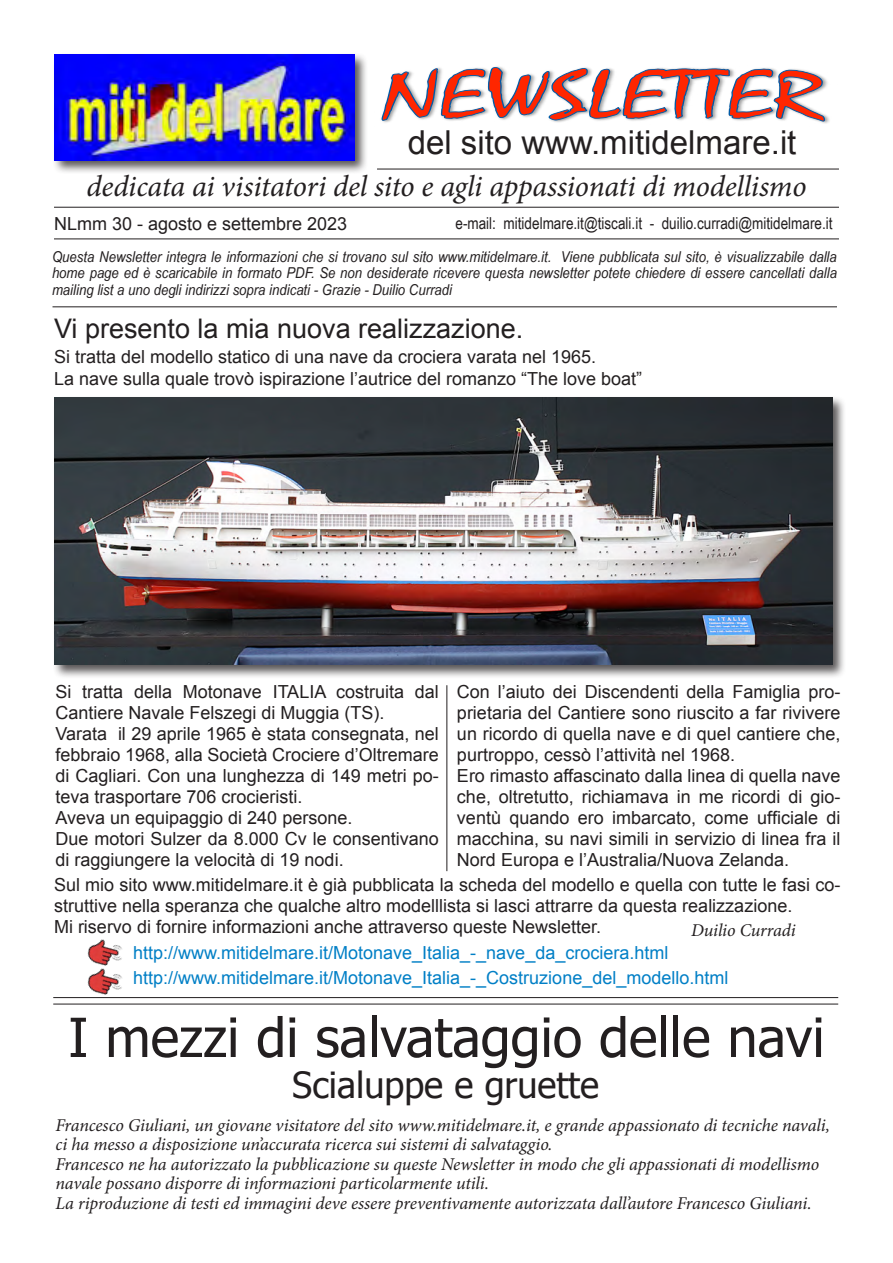
<style>
.page{position:relative;width:893px;height:1263px;background:#fff}
.page>*{position:absolute;margin:0;border:0;box-sizing:border-box;transform-origin:0 0}
.t1{font:54px "Tahoma";color:#231f20}
.t2{font:36px "Tahoma";color:#231f20}
.t3{font:33px "Arial";color:#231f20}
.t4{font:italic 30px "Minion Pro";letter-spacing:-.01em;color:#231f20}
.t5{font:27px "Arial";color:#231f20}
.t6{font:18px/21px "Arial";color:#231f20}
.t7{font:italic 18px/19.5px "Minion Pro";letter-spacing:-.01em;color:#231f20}
.t8{font:18px "Arial";color:#007fc6}
.t9{font:16.5px "Arial Narrow";color:#231f20}
.t10{font:italic 15px/16.5px "Arial Narrow";color:#231f20;text-align:justify;scale:1.07 1}
</style>
<div class="page">
<div style="left:52px;top:52px;width:316px;height:122px;background:#231f20;opacity:.75"></div>
<img style="left:54px;top:54px;width:300px;height:107px">
<svg style="left:381px;top:67px;width:445px;height:55px"></svg>
<hr style="left:377px;top:169px;width:462px;height:1px;background:#231f20">
<hr style="left:54px;top:207px;width:785px;height:1px;background:#231f20">
<hr style="left:54px;top:239px;width:785px;height:1px;background:#231f20">
<hr style="left:53px;top:306px;width:784px;height:1px;background:#231f20">
<div style="left:52px;top:395px;width:794px;height:284px;background:#231f20;opacity:.75"></div>
<img style="left:54px;top:398px;width:778px;height:267px">
<hr style="left:53px;top:997px;width:785px;height:1px;background:#231f20">
<hr style="left:53px;top:1004px;width:785px;height:1px;background:#231f20">
<hr style="left:446px;top:685px;width:1px;height:186px;background:#231f20">
<img style="left:87px;top:939px;width:35px;height:20px">
<img style="left:81px;top:959px;width:47px;height:45px">
<p class="t3" style="left:408px;top:120px;width:390px">del sito www.mitidelmare.it</p>
<p class="t4" style="left:87px;top:166px;width:721px">dedicata ai visitatori del sito e agli appassionati di modellismo</p>
<p class="t6" style="left:54px;top:213px;width:295px">NLmm 30 - agosto e settembre 2023</p>
<p class="t9" style="left:455px;top:211px;width:379px">e-mail: mitidelmare.it@tiscali.it - duilio.curradi@mitidelmare.it</p>
<p class="t10" style="left:52px;top:248px;width:735px">Questa Newsletter integra le informazioni che si trovano sul sito www.mitidelmare.it. Viene pubblicata sul sito, è visualizzabile dalla home page ed è scaricabile in formato PDF. Se non desiderate ricevere questa newsletter potete chiedere di essere cancellati dalla mailing list a uno degli indirizzi sopra indicati - Grazie - Duilio Curradi</p>
<p class="t5" style="left:54px;top:310px;width:471px">Vi presento la mia nuova realizzazione.</p>
<p class="t6" style="left:54px;top:347px;width:544px">Si tratta del modello statico di una nave da crociera varata nel 1965.</p>
<p class="t6" style="left:54px;top:368px;width:590px">La nave sulla quale trovò ispirazione l’autrice del romanzo “The love boat”</p>
<p class="t6" style="left:55px;top:682px;width:385px">Si tratta della Motonave ITALIA costruita dal<br>Cantiere Navale Felszegi di Muggia (TS).</p>
<p class="t6" style="left:55px;top:724px;width:385px;text-align:justify">Varata il 29 aprile 1965 è stata consegnata, nel febbraio 1968, alla Società Crociere d’Oltremare di Cagliari. Con una lunghezza di 149 metri po&shy;teva trasportare 706 crocieristi.</p>
<p class="t6" style="left:55px;top:808px;width:298px">Aveva un equipaggio di 240 persone.</p>
<p class="t6" style="left:55px;top:829px;width:385px">Due motori Sulzer da 8.000 Cv le consentivano di raggiungere la velocità di 19 nodi.</p>
<p class="t6" style="left:457px;top:682px;width:385px;text-align:justify">Con l’aiuto dei Discendenti della Famiglia pro&shy;prietaria del Cantiere sono riuscito a far rivivere un ricordo di quella nave e di quel cantiere che, purtroppo, cessò l’attività nel 1968.</p>
<p class="t6" style="left:457px;top:766px;width:385px;text-align:justify">Ero rimasto affascinato dalla linea di quella nave che, oltretutto, richiamava in me ricordi di gio&shy;ventù quando ero imbarcato, come ufficiale di macchina, su navi simili in servizio di linea fra il Nord Europa e l’Australia/Nuova Zelanda.</p>
<p class="t6" style="left:54px;top:874px;width:788px">Sul mio sito www.mitidelmare.it è già pubblicata la scheda del modello e quella con tutte le fasi co&shy;struttive nella speranza che qualche altro modelllista si lasci attrarre da questa realizzazione.</p>
<p class="t6" style="left:54px;top:916px;width:549px">Mi riservo di fornire informazioni anche attraverso queste Newsletter.</p>
<p class="t7" style="left:691px;top:920px;width:106px">Duilio Curradi</p>
<p class="t8" style="left:133px;top:941px;width:537px">http://www.mitidelmare.it/Motonave_Italia_-_nave_da_crociera.html</p>
<p class="t8" style="left:133px;top:965px;width:597px">http://www.mitidelmare.it/Motonave_Italia_-_Costruzione_del_modello.html</p>
<p class="t1" style="left:68px;top:1001px;width:758px">I mezzi di salvataggio delle navi</p>
<p class="t2" style="left:292px;top:1061px;width:308px">Scialuppe e gruette</p>
<p class="t7" style="left:55px;top:1115px;width:776px">Francesco Giuliani, un giovane visitatore del sito www.mitidelmare.it, e grande appassionato di tecniche navali, ci ha messo a disposizione un’accurata ricerca sui sistemi di salvataggio.</p>
<p class="t7" style="left:55px;top:1154px;width:765px">Francesco ne ha autorizzato la pubblicazione su queste Newsletter in modo che gli appassionati di modellismo navale possano disporre di informazioni particolarmente utili.</p>
<p class="t7" style="left:55px;top:1193px;width:758px">La riproduzione di testi ed immagini deve essere preventivamente autorizzata dall’autore Francesco Giuliani.</p>
</div>
